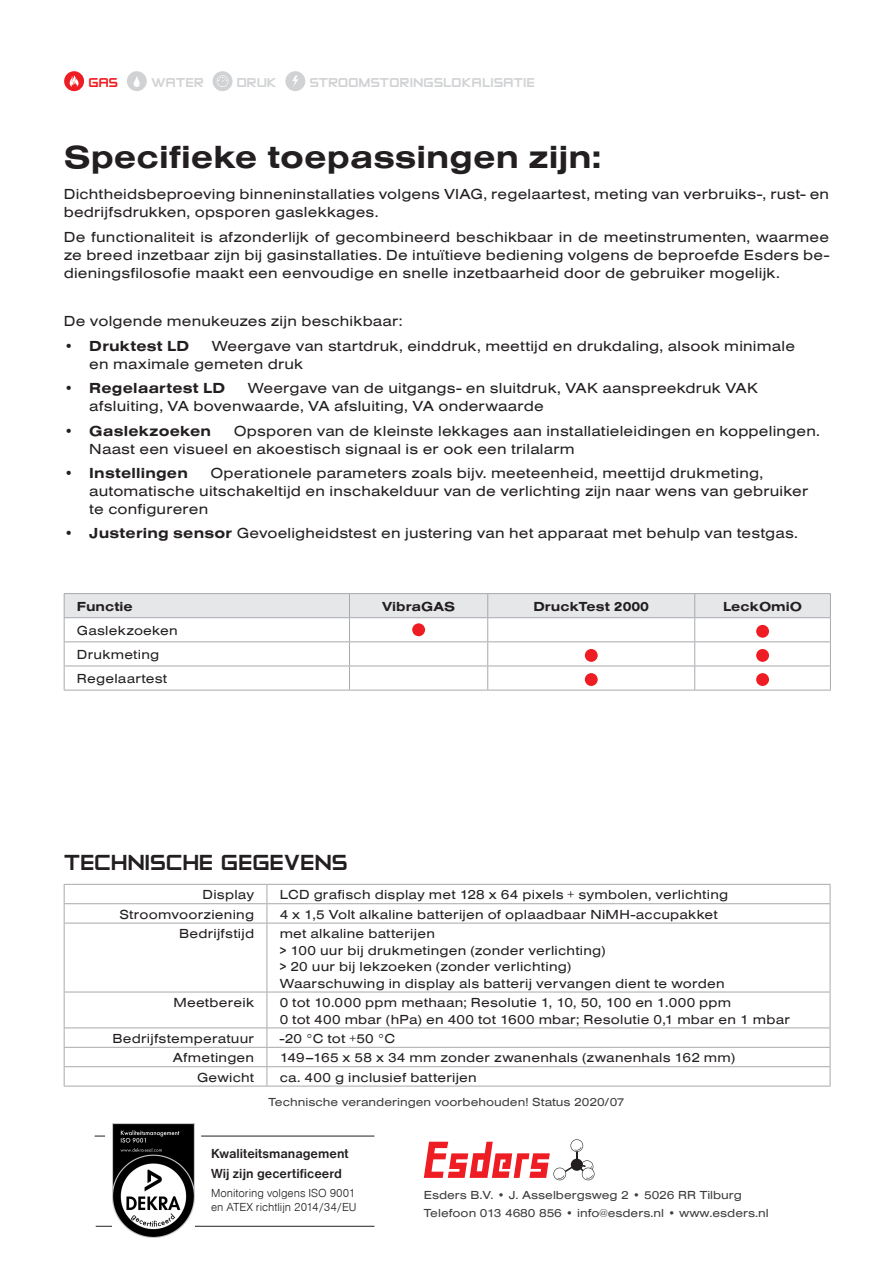
<style>
.page{position:relative;width:893px;height:1263px;background:#fff}
.page>*{position:absolute;margin:0;border:0;box-sizing:border-box;transform-origin:0 0}
.t1{font:33px "Nimbus San T Bold Exte";color:#231f20}
.t2{font:25.5px "Zero Twos";letter-spacing:-.015em;color:#231f20}
.t3{font:15px/18px "Nimbus San T Regu Exte";letter-spacing:.01em;color:#231f20}
.t4{font:15px "Nimbus San T Bold Exte";letter-spacing:.01em;color:#231f20}
.t5{font:15px "Zero Twos";color:#d1d2d4}
.t6{font:15px "Zero Twos";color:#ee1d23}
.t7{font:13.5px/16.5px "Nimbus San T Regu Exte";letter-spacing:.015em;color:#231f20}
.t8{font:700 13.5px/20.4px "Nimbus San D";color:#231f20}
.t9{font:13.5px "Nimbus San T Bold Exte";color:#231f20}
.t10{font:12px/17.5px "Nimbus San T Regu Exte";color:#3e3e3f}
.t11{font:12px/14.4px "Nimbus San D Ligh";color:#231f20}
.s1{font-family:"Nimbus San T Regu Exte"}
.s2{font-family:"Nimbus San T Bold Exte"}
</style>
<div class="page">
<hr style="left:64px;top:884px;width:203px;height:1px;background:#a8a9ad">
<hr style="left:267px;top:884px;width:563px;height:1px;background:#a8a9ad">
<hr style="left:64px;top:903px;width:203px;height:1px;background:#a8a9ad">
<svg style="left:64px;top:885px;width:1px;height:38px"></svg>
<hr style="left:267px;top:903px;width:563px;height:1px;background:#a8a9ad">
<svg style="left:267px;top:885px;width:1px;height:38px"></svg>
<svg style="left:830px;top:885px;width:1px;height:38px"></svg>
<hr style="left:64px;top:923px;width:203px;height:1px;background:#a8a9ad">
<hr style="left:64px;top:923px;width:1px;height:69px;background:#a8a9ad">
<hr style="left:267px;top:923px;width:563px;height:1px;background:#a8a9ad">
<hr style="left:267px;top:923px;width:1px;height:69px;background:#a8a9ad">
<hr style="left:830px;top:923px;width:1px;height:69px;background:#a8a9ad">
<hr style="left:64px;top:992px;width:203px;height:1px;background:#a8a9ad">
<hr style="left:64px;top:992px;width:1px;height:35px;background:#a8a9ad">
<hr style="left:267px;top:992px;width:563px;height:1px;background:#a8a9ad">
<hr style="left:267px;top:992px;width:1px;height:35px;background:#a8a9ad">
<hr style="left:830px;top:992px;width:1px;height:35px;background:#a8a9ad">
<hr style="left:64px;top:1027px;width:203px;height:1px;background:#a8a9ad">
<hr style="left:267px;top:1027px;width:563px;height:1px;background:#a8a9ad">
<hr style="left:64px;top:1047px;width:203px;height:1px;background:#a8a9ad">
<hr style="left:267px;top:1047px;width:563px;height:1px;background:#a8a9ad">
<hr style="left:64px;top:1066px;width:203px;height:1px;background:#a8a9ad">
<svg style="left:64px;top:1028px;width:1px;height:58px"></svg>
<hr style="left:267px;top:1066px;width:563px;height:1px;background:#a8a9ad">
<svg style="left:267px;top:1028px;width:1px;height:58px"></svg>
<svg style="left:830px;top:1028px;width:1px;height:58px"></svg>
<hr style="left:64px;top:1086px;width:203px;height:1px;background:#a8a9ad">
<hr style="left:267px;top:1086px;width:563px;height:1px;background:#a8a9ad">
<hr style="left:64px;top:593px;width:285px;height:1px;background:#a8a9ad">
<hr style="left:349px;top:593px;width:139px;height:1px;background:#a8a9ad">
<hr style="left:488px;top:593px;width:207px;height:1px;background:#a8a9ad">
<hr style="left:695px;top:593px;width:136px;height:1px;background:#a8a9ad">
<svg style="left:64px;top:594px;width:767px;height:96px"></svg>
<hr style="left:64px;top:690px;width:285px;height:1px;background:#a8a9ad">
<hr style="left:349px;top:690px;width:139px;height:1px;background:#a8a9ad">
<hr style="left:488px;top:690px;width:207px;height:1px;background:#a8a9ad">
<hr style="left:695px;top:690px;width:136px;height:1px;background:#a8a9ad">
<div style="left:412px;top:623px;width:13px;height:13px;background:#ee1d23;border-radius:50%"></div>
<div style="left:756px;top:625px;width:13px;height:13px;background:#ee1d23;border-radius:50%"></div>
<div style="left:585px;top:649px;width:13px;height:13px;background:#ee1d23;border-radius:50%"></div>
<div style="left:756px;top:649px;width:13px;height:13px;background:#ee1d23;border-radius:50%"></div>
<div style="left:585px;top:673px;width:13px;height:13px;background:#ee1d23;border-radius:50%"></div>
<div style="left:756px;top:673px;width:13px;height:13px;background:#ee1d23;border-radius:50%"></div>
<div style="left:64px;top:71px;width:20px;height:20px;background:#ee1d23;border-radius:50%"></div>
<svg style="left:69px;top:75px;width:10px;height:12px"></svg>
<div style="left:127px;top:71px;width:20px;height:20px;background:#d1d2d4;border-radius:50%"></div>
<svg style="left:134px;top:76px;width:6px;height:11px"></svg>
<div style="left:213px;top:71px;width:20px;height:20px;background:#d1d2d4;border-radius:50%"></div>
<svg style="left:217px;top:75px;width:11px;height:12px"></svg>
<div style="left:285px;top:71px;width:20px;height:20px;background:#d1d2d4;border-radius:50%"></div>
<svg style="left:292px;top:75px;width:6px;height:11px"></svg>
<svg style="left:424px;top:1139px;width:170px;height:41px"></svg>
<hr style="left:201px;top:1136px;width:173px;height:1px;background:#231f20">
<hr style="left:192px;top:1226px;width:182px;height:1px;background:#231f20">
<svg style="left:96px;top:1226px;width:16px;height:1px"></svg>
<img style="left:112px;top:1124px;width:82px;height:113px">
<p class="t6" style="left:88px;top:75px;width:31px">GAS</p>
<p class="t5" style="left:151px;top:75px;width:54px">WATER</p>
<p class="t5" style="left:237px;top:75px;width:41px">DRUK</p>
<p class="t5" style="left:310px;top:75px;width:227px">STROOMSTORINGSLOKALISATIE</p>
<h1 class="t1" style="left:64px;top:139px;width:539px">Specifieke toepassingen zijn:</h1>
<p class="t3" style="left:64px;top:185px;width:767px">Dichtheidsbeproeving binneninstallaties volgens VIAG, regelaartest, meting van verbruiks-, rust- en bedrijfsdrukken, opsporen gaslekkages.</p>
<p class="t3" style="left:64px;top:228px;width:767px;text-align:justify">De functionaliteit is afzonderlijk of gecombineerd beschikbaar in de meetinstrumenten, waarmee ze breed inzetbaar zijn bij gasinstallaties. De intuïtieve bediening volgens de beproefde Esders be&shy;dieningsfilosofie maakt een eenvoudige en snelle inzetbaarheid door de gebruiker mogelijk.</p>
<p class="t3" style="left:64px;top:312px;width:340px">De volgende menukeuzes zijn beschikbaar:</p>
<p class="t4" style="left:64px;top:337px;width:127px"><span class="s1">•</span> Druktest LD</p>
<p class="t3" style="left:89px;top:337px;width:707px;text-indent:122px">Weergave van startdruk, einddruk, meettijd en drukdaling, alsook minimale en maximale gemeten druk</p>
<p class="t4" style="left:64px;top:380px;width:163px"><span class="s1">•</span> Regelaartest LD</p>
<p class="t3" style="left:89px;top:379px;width:670px;text-indent:158px">Weergave van de uitgangs- en sluitdruk, VAK aanspreekdruk VAK afsluiting, VA bovenwaarde, VA afsluiting, VA onderwaarde</p>
<p class="t4" style="left:64px;top:422px;width:149px"><span class="s1">•</span> Gaslekzoeken</p>
<p class="t3" style="left:89px;top:422px;width:732px;text-indent:144px">Opsporen van de kleinste lekkages aan installatieleidingen en koppelingen.<br>Naast een visueel en akoestisch signaal is er ook een trilalarm</p>
<p class="t4" style="left:64px;top:465px;width:126px"><span class="s1">•</span> Instellingen</p>
<p class="t3" style="left:89px;top:464px;width:720px;text-indent:121px">Operationele parameters zoals bijv. meeteenheid, meettijd drukmeting, automatische uitschakeltijd en inschakelduur van de verlichting zijn naar wens van gebruiker te configureren</p>
<p class="t3" style="left:64px;top:524px;width:736px">• <span class="s2">Justering sensor</span> Gevoeligheidstest en justering van het apparaat met behulp van testgas.</p>
<p class="t9" style="left:77px;top:599px;width:57px">Functie</p>
<p class="t9" style="left:382px;top:599px;width:75px">VibraGAS</p>
<p class="t9" style="left:533px;top:599px;width:117px">DruckTest 2000</p>
<p class="t9" style="left:723px;top:599px;width:81px">LeckOmiO</p>
<p class="t7" style="left:77px;top:619px;width:102px;line-height:24.2px">Gaslekzoeken<br>Drukmeting<br>Regelaartest</p>
<h2 class="t2" style="left:64px;top:850px;width:286px">TECHNISCHE GEGEVENS</h2>
<p class="t7" style="left:203px;top:887px;width:53px">Display</p>
<p class="t7" style="left:280px;top:887px;width:450px">LCD grafisch display met 128 x 64 pixels + symbolen, verlichting</p>
<p class="t7" style="left:119px;top:906px;width:136px">Stroomvoorziening</p>
<p class="t7" style="left:280px;top:906px;width:440px">4 x 1,5 Volt alkaline batterijen of oplaadbaar NiMH-accupakket</p>
<p class="t7" style="left:179px;top:925px;width:77px">Bedrijfstijd</p>
<p class="t7" style="left:280px;top:925px;width:446px">met alkaline batterijen<br>&gt; 100 uur bij drukmetingen (zonder verlichting)<br>&gt; 20 uur bij lekzoeken (zonder verlichting)<br>Waarschuwing in display als batterij vervangen dient te worden</p>
<p class="t7" style="left:173px;top:994px;width:82px">Meetbereik</p>
<p class="t7" style="left:280px;top:994px;width:512px">0 tot 10.000 ppm methaan; Resolutie 1, 10, 50, 100 en 1.000 ppm<br>0 tot 400 mbar (hPa) en 400 tot 1600 mbar; Resolutie 0,1 mbar en 1 mbar</p>
<p class="t7" style="left:112px;top:1030px;width:143px">Bedrijfstemperatuur</p>
<p class="t7" style="left:280px;top:1030px;width:117px">-20 °C tot +50 °C</p>
<p class="t7" style="left:173px;top:1050px;width:83px">Afmetingen</p>
<p class="t7" style="left:280px;top:1050px;width:457px">149–165 x 58 x 34 mm zonder zwanenhals (zwanenhals 162 mm)</p>
<p class="t7" style="left:197px;top:1069px;width:59px">Gewicht</p>
<p class="t7" style="left:280px;top:1069px;width:199px">ca. 400 g inclusief batterijen</p>
<p class="t10" style="left:268px;top:1093px;width:358px">Technische veranderingen voorbehouden! Status 2020/07</p>
<p class="t8" style="left:211px;top:1143px;width:139px">Kwaliteitsmanagement<br>Wij zijn gecertificeerd</p>
<p class="t11" style="left:211px;top:1186px;width:147px">Monitoring volgens ISO 9001 en ATEX richtlijn 2014/34/EU</p>
<p class="t10" style="left:424px;top:1186px;width:347px">Esders B.V. • J. Asselbergsweg 2 • 5026 RR Tilburg<br>Telefoon 013 4680 856 • info@esders.nl • www.esders.nl</p>
</div>
